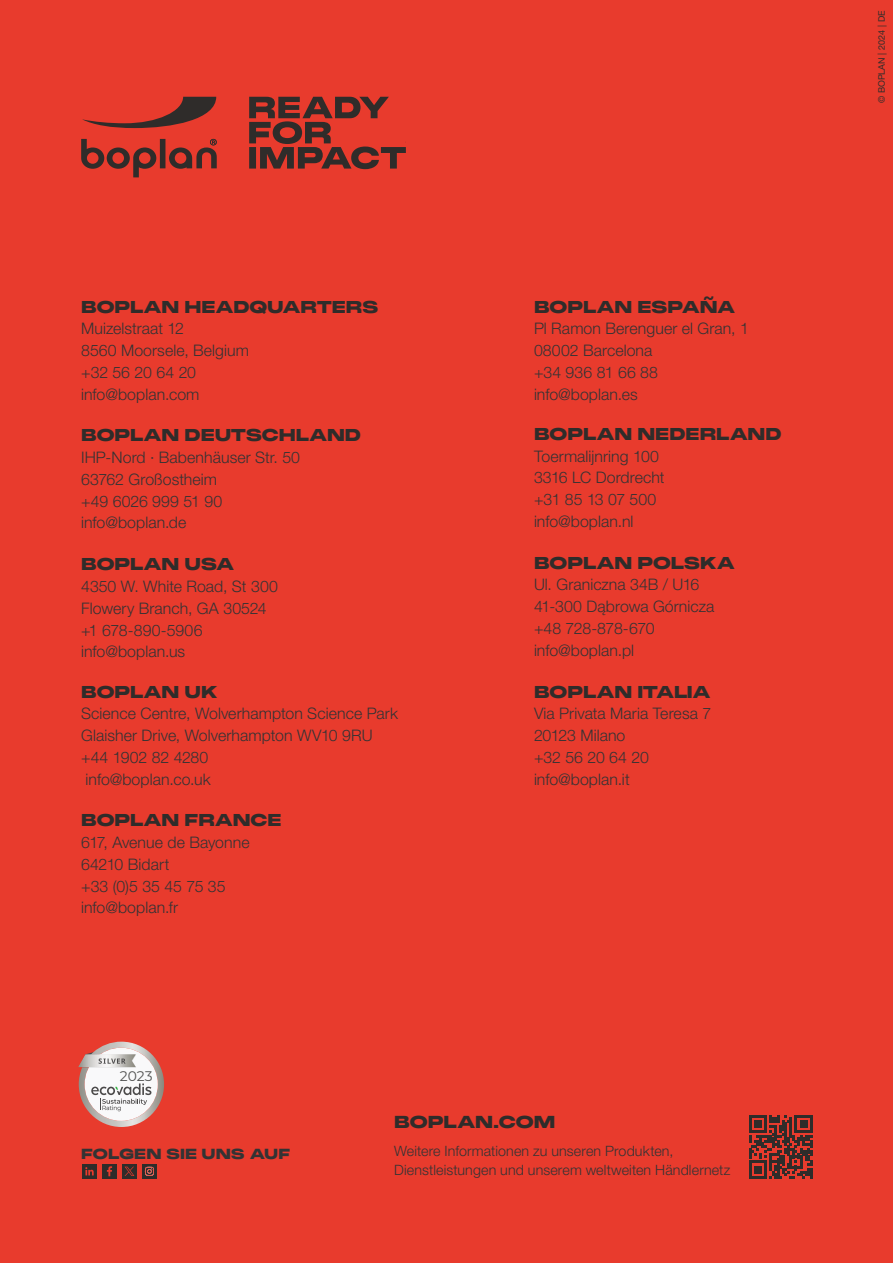
<style>
.page{position:relative;width:893px;height:1263px;background:#e83b2d}
.page>*{position:absolute;margin:0;border:0;box-sizing:border-box;transform-origin:0 0}
.t1{font:900 16.95px "PP Monument Extended";letter-spacing:-.03em;color:#2f2c2a}
.t2{font:900 16.8px "PP Monument Extended";letter-spacing:-.03em;color:#2f2c2a}
.t3{font:300 15.9px/21.8px "Helvetica Neue LT Pro";letter-spacing:.005em;color:#333334}
.t4{font:300 14.25px/19.5px "Helvetica Neue LT Pro";letter-spacing:.01em;color:#333334}
.t5{font:900 14.25px "PP Monument Extended";letter-spacing:-.01em;color:#333334}
.t6{font:13.95px "Montserrat";color:#515251}
.t7{font:9px "Helvetica Neue LT Pro";color:#2f2c2a}
</style>
<div class="page">
<svg style="left:82px;top:97px;width:134px;height:31px"></svg>
<svg style="left:249px;top:97px;width:157px;height:72px"></svg>
<svg style="left:81px;top:139px;width:136px;height:38px"></svg>
<div style="left:102px;top:1164px;width:15px;height:15px;background:#2f2c2a"></div>
<svg style="left:107px;top:1166px;width:5px;height:10px"></svg>
<div style="left:142px;top:1164px;width:15px;height:15px;background:#2f2c2a"></div>
<svg style="left:145px;top:1167px;width:9px;height:9px"></svg>
<div style="left:82px;top:1164px;width:15px;height:15px;background:#2f2c2a"></div>
<svg style="left:85px;top:1167px;width:9px;height:8px"></svg>
<div style="left:122px;top:1164px;width:15px;height:15px;background:#2f2c2a"></div>
<svg style="left:125px;top:1167px;width:9px;height:9px"></svg>
<svg style="left:78px;top:1042px;width:86px;height:85px"></svg>
<svg style="left:749px;top:1115px;width:63px;height:63px"></svg>
<p class="t2" style="left:81px;top:295px;width:299px">BOPLAN HEADQUARTERS</p>
<p class="t3" style="left:81px;top:317px;width:169px">Muizelstraat 12<br>8560 Moorsele, Belgium +32 56 20 64 20 info@boplan.com</p>
<p class="t2" style="left:81px;top:424px;width:282px">BOPLAN DEUTSCHLAND</p>
<p class="t3" style="left:81px;top:446px;width:220px">IHP-Nord · Babenhäuser Str. 50<br>63762 Großostheim<br>+49 6026 999 51 90 info@boplan.de</p>
<p class="t2" style="left:81px;top:552px;width:155px">BOPLAN USA</p>
<p class="t3" style="left:81px;top:575px;width:198px">4350 W. White Road, St 300<br>Flowery Branch, GA 30524 +1 678-890-5906 info@boplan.us</p>
<p class="t2" style="left:81px;top:680px;width:138px">BOPLAN UK</p>
<p class="t3" style="left:81px;top:702px;width:318px">Science Centre, Wolverhampton Science Park<br>Glaisher Drive, Wolverhampton WV10 9RU +44 1902 82 4280<br>info@boplan.co.uk</p>
<p class="t2" style="left:81px;top:808px;width:202px">BOPLAN FRANCE</p>
<p class="t3" style="left:81px;top:831px;width:170px">617, Avenue de Bayonne<br>64210 Bidart<br>+33 (0)5 35 45 75 35 info@boplan.fr</p>
<p class="t6" style="left:120px;top:1066px;width:34px">2023</p>
<p class="t2" style="left:534px;top:295px;width:203px">BOPLAN ESPAÑA</p>
<p class="t3" style="left:534px;top:317px;width:216px">Pl Ramon Berenguer el Gran, 1<br>08002 Barcelona<br>+34 936 81 66 88 info@boplan.es</p>
<p class="t2" style="left:534px;top:422px;width:249px">BOPLAN NEDERLAND</p>
<p class="t3" style="left:534px;top:445px;width:132px">Toermalijnring 100<br>3316 LC Dordrecht +31 85 13 07 500 info@boplan.nl</p>
<p class="t2" style="left:534px;top:551px;width:203px">BOPLAN POLSKA</p>
<p class="t3" style="left:534px;top:573px;width:182px">Ul. Graniczna 34B / U16<br>41-300 Dąbrowa Górnicza +48 728-878-670 info@boplan.pl</p>
<p class="t2" style="left:534px;top:680px;width:179px">BOPLAN ITALIA</p>
<p class="t3" style="left:534px;top:702px;width:179px">Via Privata Maria Teresa 7<br>20123 Milano<br>+32 56 20 64 20 info@boplan.it</p>
<p class="t5" style="left:81px;top:1144px;width:211px">FOLGEN SIE UNS AUF</p>
<p class="t1" style="left:394px;top:1110px;width:163px">BOPLAN.COM</p>
<p class="t4" style="left:394px;top:1141px;width:338px">Weitere Informationen zu unseren Produkten,<br>Dienstleistungen und unserem weltweiten Händlernetz</p>
<p class="t7" style="left:876px;top:103px;width:94px;rotate:-90deg">© BOPLAN | 2024 | DE</p>
</div>
